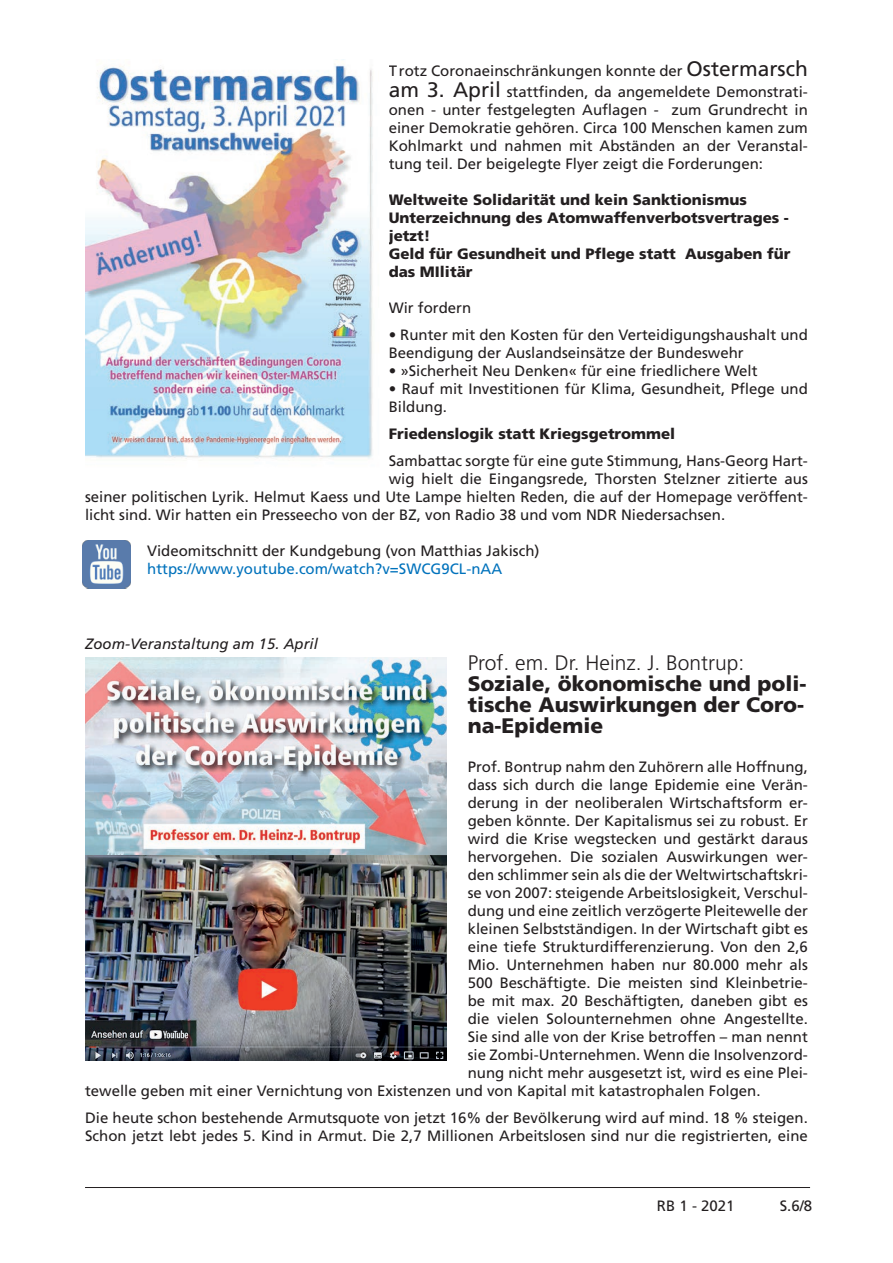
<style>
.page{position:relative;width:893px;height:1263px;background:#fff}
.page>*{position:absolute;margin:0;border:0;box-sizing:border-box;transform-origin:0 0}
.t1{font:900 21px/21px "Frutiger";color:#231f20;text-align:justify}
.t2{font:300 21px "Frutiger";color:#231f20}
.t3{font:15px/18px "Frutiger";color:#231f20}
.t4{font:900 15px/18px "Frutiger";color:#231f20}
.t5{font:15px "Frutiger";color:#0072bc}
.t6{font:italic 15px "Frutiger";color:#231f20}
.s1{font-size:21px}
</style>
<div class="page">
<hr style="left:85px;top:1187px;width:725px;height:1px;background:#231f20">
<img style="left:85px;top:64px;width:288px;height:395px">
<img style="left:82px;top:540px;width:48px;height:48px">
<img style="left:85px;top:657px;width:361px;height:403px">
<p class="t3" style="left:389px;top:60px;width:421px;line-height:21px">Trotz Coronaeinschränkungen konnte der <span class="s1">Ostermarsch am 3. April</span> stattfinden, da angemeldete Demonstrati-</p>
<p class="t3" style="left:389px;top:101px;width:421px;text-align:justify">onen - unter festgelegten Auflagen - zum Grundrecht in einer Demokratie gehören. Circa 100 Menschen kamen zum Kohlmarkt und nahmen mit Abständen an der Veranstal&shy;tung teil. Der beigelegte Flyer zeigt die Forderungen:</p>
<p class="t4" style="left:389px;top:190px;width:403px">Weltweite Solidarität und kein Sanktionismus Unterzeichnung des Atomwaffenverbotsvertrages - jetzt!<br>Geld für Gesundheit und Pflege statt Ausgaben für das MIlitär</p>
<p class="t3" style="left:389px;top:299px;width:84px">Wir fordern</p>
<p class="t3" style="left:389px;top:326px;width:421px">• Runter mit den Kosten für den Verteidigungshaushalt und<br>Beendigung der Auslandseinsätze der Bundeswehr</p>
<p class="t3" style="left:389px;top:362px;width:370px">• »Sicherheit Neu Denken« für eine friedlichere Welt</p>
<p class="t3" style="left:389px;top:380px;width:421px">• Rauf mit Investitionen für Klima, Gesundheit, Pflege und<br>Bildung.</p>
<p class="t4" style="left:389px;top:424px;width:288px">Friedenslogik statt Kriegsgetrommel</p>
<p class="t3" style="left:389px;top:452px;width:421px">Sambattac sorgte für eine gute Stimmung, Hans-Georg Hart-</p>
<p class="t3" style="left:389px;top:470px;width:421px">wig hielt die Eingangsrede, Thorsten Stelzner zitierte aus</p>
<p class="t3" style="left:85px;top:488px;width:724px">seiner politischen Lyrik. Helmut Kaess und Ute Lampe hielten Reden, die auf der Homepage veröffent-</p>
<p class="t3" style="left:85px;top:506px;width:642px">licht sind. Wir hatten ein Presseecho von der BZ, von Radio 38 und vom NDR Niedersachsen.</p>
<p class="t3" style="left:147px;top:542px;width:394px">Videomitschnitt der Kundgebung (von Matthias Jakisch)</p>
<p class="t5" style="left:147px;top:560px;width:356px">https://www.youtube.com/watch?v=SWCG9CL-nAA</p>
<p class="t6" style="left:85px;top:635px;width:234px">Zoom-Veranstaltung am 15. April</p>
<h1 class="t2" style="left:468px;top:651px;width:278px">Prof. em. Dr. Heinz. J. Bontrup:</h1>
<h1 class="t1" style="left:468px;top:673px;width:340px">Soziale, ökonomische und poli&shy;tische Auswirkungen der Coro&shy;na-Epidemie</h1>
<p class="t3" style="left:468px;top:758px;width:342px">Prof. Bontrup nahm den Zuhörern alle Hoffnung,</p>
<p class="t3" style="left:468px;top:776px;width:342px">dass sich durch die lange Epidemie eine Verän-</p>
<p class="t3" style="left:468px;top:794px;width:342px">derung in der neoliberalen Wirtschaftsform er-</p>
<p class="t3" style="left:468px;top:812px;width:342px">geben könnte. Der Kapitalismus sei zu robust. Er</p>
<p class="t3" style="left:468px;top:830px;width:342px">wird die Krise wegstecken und gestärkt daraus</p>
<p class="t3" style="left:468px;top:848px;width:342px">hervorgehen. Die sozialen Auswirkungen wer-</p>
<p class="t3" style="left:468px;top:866px;width:342px">den schlimmer sein als die der Weltwirtschaftskri-</p>
<p class="t3" style="left:468px;top:884px;width:342px">se von 2007: steigende Arbeitslosigkeit, Verschul-</p>
<p class="t3" style="left:468px;top:902px;width:342px">dung und eine zeitlich verzögerte Pleitewelle der</p>
<p class="t3" style="left:468px;top:920px;width:342px">kleinen Selbstständigen. In der Wirtschaft gibt es</p>
<p class="t3" style="left:468px;top:938px;width:342px">eine tiefe Strukturdifferenzierung. Von den 2,6</p>
<p class="t3" style="left:468px;top:956px;width:342px">Mio. Unternehmen haben nur 80.000 mehr als</p>
<p class="t3" style="left:468px;top:974px;width:342px">500 Beschäftigte. Die meisten sind Kleinbetrie-</p>
<p class="t3" style="left:468px;top:992px;width:342px">be mit max. 20 Beschäftigten, daneben gibt es</p>
<p class="t3" style="left:468px;top:1010px;width:342px">die vielen Solounternehmen ohne Angestellte.</p>
<p class="t3" style="left:468px;top:1028px;width:342px">Sie sind alle von der Krise betroffen – man nennt</p>
<p class="t3" style="left:468px;top:1046px;width:342px">sie Zombi-Unternehmen. Wenn die Insolvenzord-</p>
<p class="t3" style="left:468px;top:1064px;width:342px">nung nicht mehr ausgesetzt ist, wird es eine Plei-</p>
<p class="t3" style="left:85px;top:1082px;width:677px">tewelle geben mit einer Vernichtung von Existenzen und von Kapital mit katastrophalen Folgen.</p>
<p class="t3" style="left:85px;top:1109px;width:724px">Die heute schon bestehende Armutsquote von jetzt 16% der Bevölkerung wird auf mind. 18 % steigen.<br>Schon jetzt lebt jedes 5. Kind in Armut. Die 2,7 Millionen Arbeitslosen sind nur die registrierten, eine</p>
<p class="t3" style="left:657px;top:1196px;width:79px">RB 1 - 2021</p>
<p class="t3" style="left:780px;top:1196px;width:34px">S.6/8</p>
</div>
